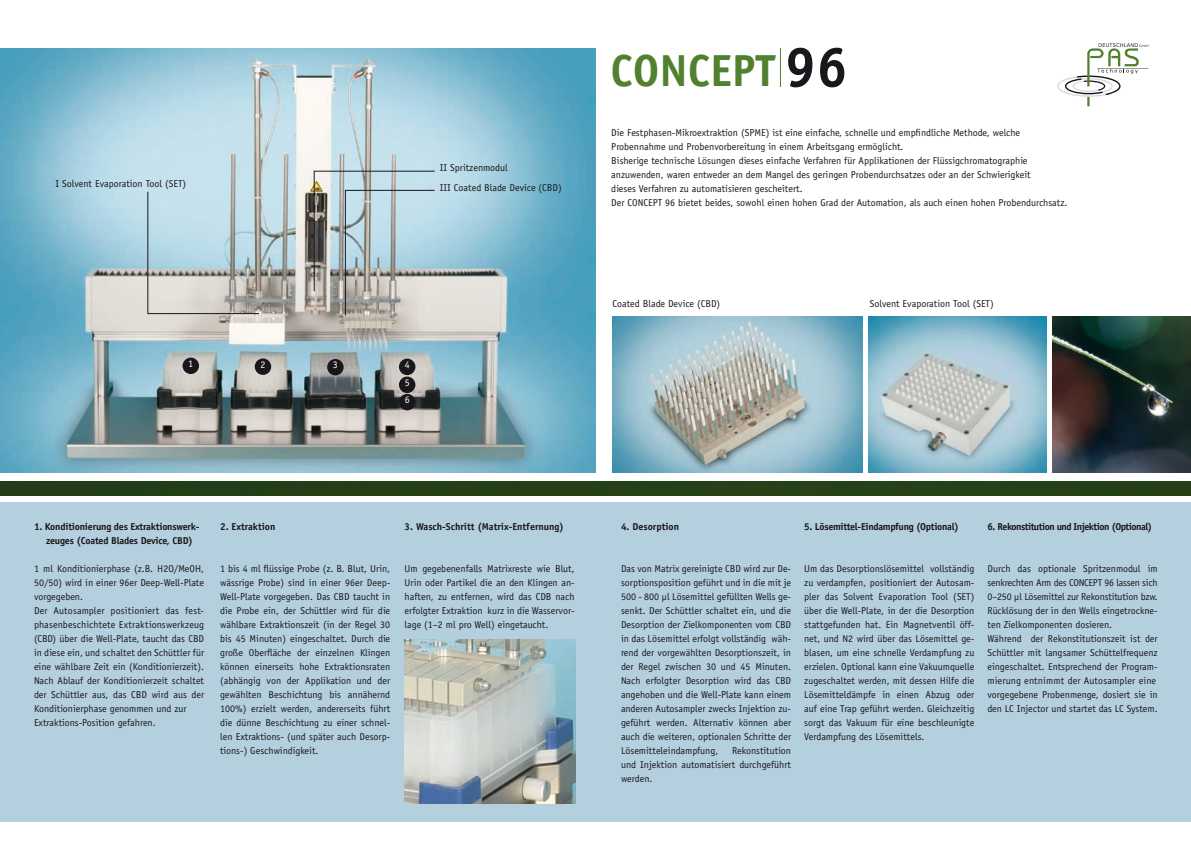
<style>
.page{position:relative;width:1191px;height:842px;background:#fff}
.page>*{position:absolute;margin:0;border:0;box-sizing:border-box;transform-origin:0 0}
.t1{font:700 45px "Officina Sans Std";color:#51812e}
.t2{font:10px/14px "Officina Sans Std";color:#1a171c;text-align:justify}
.t3{font:700 10px/14px "Officina Sans Std";letter-spacing:-.02em;color:#1a171c;text-align:center}
.t4{font:700 10px "Officina Sans Std";color:#1a171c}
.t5{font:700 10px "Officina Sans Std";letter-spacing:-.05em;color:#1a171c}
.t6{font:10px/17.6px "Officina Sans Std";color:#fff;text-align:justify}
</style>
<div class="page">
<div style="left:0;top:502px;width:1191px;height:320px;background:#b4d0de"></div>
<img style="left:0;top:49px;width:595px;height:423px">
<div style="left:0;top:481px;width:1191px;height:14px;background:#243f17"></div>
<img style="left:612px;top:317px;width:250px;height:155px">
<img style="left:869px;top:317px;width:177px;height:155px">
<img style="left:1053px;top:317px;width:138px;height:155px">
<svg style="left:147px;top:191px;width:113px;height:123px;background:#bdcdd1"></svg>
<svg style="left:313px;top:170px;width:122px;height:146px;background:#afbcbe"></svg>
<div style="left:182px;top:358px;width:17px;height:16px;background:#1a171c;border-radius:50%"></div>
<div style="left:255px;top:358px;width:16px;height:17px;background:#1a171c;border-radius:50%"></div>
<div style="left:327px;top:359px;width:17px;height:16px;background:#1a171c;border-radius:50%"></div>
<div style="left:399px;top:359px;width:16px;height:16px;background:#1a171c;border-radius:50%"></div>
<div style="left:399px;top:377px;width:16px;height:16px;background:#1a171c;border-radius:50%"></div>
<div style="left:399px;top:394px;width:16px;height:16px;background:#1a171c;border-radius:50%"></div>
<img style="left:404px;top:639px;width:171px;height:164px">
<svg style="left:788px;top:48px;width:56px;height:39px"></svg>
<hr style="left:780px;top:48px;width:1px;height:38px;background:#51812e">
<svg style="left:1057px;top:43px;width:91px;height:63px"></svg>
<p class="t2" style="left:56px;top:177px;width:132px">I Solvent Evaporation Tool (SET)</p>
<p class="t2" style="left:440px;top:158px;width:123px;line-height:20px">II Spritzenmodul<br>III Coated Blade Device (CBD)</p>
<p class="t6" style="left:188px;top:355px;width:6px">1</p>
<p class="t6" style="left:260px;top:355px;width:6px">2</p>
<p class="t6" style="left:333px;top:356px;width:6px">3</p>
<p class="t6" style="left:405px;top:356px;width:6px">4<br>5<br>6</p>
<h1 class="t1" style="left:610px;top:43px;width:167px">CONCEPT</h1>
<p class="t2" style="left:611px;top:126px;width:457px;text-align:left">Die Festphasen-Mikroextraktion (SPME) ist eine einfache, schnelle und empfindliche Methode, welche Probennahme und Probenvorbereitung in einem Arbeitsgang ermöglicht.<br>Bisherige technische Lösungen dieses einfache Verfahren für Applikationen der Flüssigchromatographie anzuwenden, waren entweder an dem Mangel des geringen Probendurchsatzes oder an der Schwierigkeit<br>dieses Verfahren zu automatisieren gescheitert.<br>Der CONCEPT 96 bietet beides, sowohl einen hohen Grad der Automation, als auch einen hohen Probendurchsatz.</p>
<p class="t2" style="left:612px;top:297px;width:109px">Coated Blade Device (CBD)</p>
<p class="t2" style="left:870px;top:297px;width:125px">Solvent Evaporation Tool (SET)</p>
<p class="t3" style="left:34px;top:520px;width:167px">1. Konditionierung des Extraktionswerk&shy;zeuges (Coated Blades Device, CBD)</p>
<p class="t2" style="left:34px;top:562px;width:172px;text-align:left">1 ml Konditionierphase (z.B. H2O/MeOH, 50/50) wird in einer 96er Deep-Well-Plate vorgegeben.<br>Der Autosampler positioniert das fest&shy;phasenbeschichtete Extraktionswerkzeug (CBD) über die Well-Plate, taucht das CBD in diese ein, und schaltet den Schüttler für eine wählbare Zeit ein (Konditionierzeit).<br>Nach Ablauf der Konditionierzeit schaltet der Schüttler aus, das CBD wird aus der Konditionierphase genommen und zur Extraktions-Position gefahren.</p>
<p class="t4" style="left:220px;top:521px;width:57px">2. Extraktion</p>
<p class="t2" style="left:220px;top:562px;width:172px">1 bis 4 ml flüssige Probe (z. B. Blut, Urin, wässrige Probe) sind in einer 96er Deep-Well-Plate vorgegeben. Das CBD taucht in die Probe ein, der Schüttler wird für die wählbare Extraktionszeit (in der Regel 30 bis 45 Minuten) eingeschaltet. Durch die große Oberfläche der einzelnen Klingen können einerseits hohe Extraktionsraten (abhängig von der Applikation und der gewählten Beschichtung bis annähernd 100%) erzielt werden, andererseits führt die dünne Beschichtung zu einer schnel&shy;len Extraktions- (und später auch Desorp&shy;tions-) Geschwindigkeit.</p>
<p class="t4" style="left:404px;top:521px;width:161px">3. Wasch-Schritt (Matrix-Entfernung)</p>
<p class="t2" style="left:404px;top:562px;width:172px">Um gegebenenfalls Matrixreste wie Blut, Urin oder Partikel die an den Klingen an&shy;haften, zu entfernen, wird das CDB nach erfolgter Extraktion kurz in die Wasservor&shy;lage (1–2 ml pro Well) eingetaucht.</p>
<p class="t4" style="left:621px;top:521px;width:60px">4. Desorption</p>
<p class="t2" style="left:621px;top:562px;width:172px">Das von Matrix gereinigte CBD wird zur De&shy;sorptionsposition geführt und in die mit je 500 - 800 µl Lösemittel gefüllten Wells ge&shy;senkt. Der Schüttler schaltet ein, und die Desorption der Zielkomponenten vom CBD in das Lösemittel erfolgt vollständig wäh&shy;rend der vorgewählten Desorptionszeit, in der Regel zwischen 30 und 45 Minuten.<br>Nach erfolgter Desorption wird das CBD angehoben und die Well-Plate kann einem anderen Autosampler zwecks Injektion zu&shy;geführt werden. Alternativ können aber auch die weiteren, optionalen Schritte der Lösemitteleindampfung,</p>
<p class="t2" style="left:621px;top:744px;width:172px;text-indent:111px">Rekonstitution und Injektion automatisiert durchgeführt werden.</p>
<p class="t3" style="left:804px;top:520px;width:156px">5. Lösemittel-Eindampfung (Optional)</p>
<p class="t2" style="left:804px;top:562px;width:172px">Um das Desorptionslösemittel vollständig zu verdampfen, positioniert der Autosam&shy;pler das Solvent Evaporation Tool (SET) über die Well-Plate, in der die Desorption stattgefunden hat. Ein Magnetventil öff&shy;net, und N2 wird über das Lösemittel ge&shy;blasen, um eine schnelle Verdampfung zu erzielen. Optional kann eine Vakuumquelle zugeschaltet werden, mit dessen Hilfe die Lösemitteldämpfe in einen Abzug oder auf eine Trap geführt werden. Gleichzeitig sorgt das Vakuum für eine beschleunigte Verdampfung des Lösemittels.</p>
<p class="t5" style="left:987px;top:521px;width:166px">6. Rekonstitution und Injektion (Optional)</p>
<p class="t2" style="left:987px;top:562px;width:172px;text-align:left">Durch das optionale Spritzenmodul im senkrechten Arm des CONCEPT 96 lassen sich 0–250 µl Lösemittel zur Rekonstitution bzw.<br>Rücklösung der in den Wells eingetrockne&shy;ten Zielkomponenten dosieren.<br>Während der Rekonstitutionszeit ist der Schüttler mit langsamer Schüttelfrequenz eingeschaltet. Entsprechend der Program&shy;mierung entnimmt der Autosampler eine vorgegebene Probenmenge, dosiert sie in den LC Injector und startet das LC System.</p>
</div>
